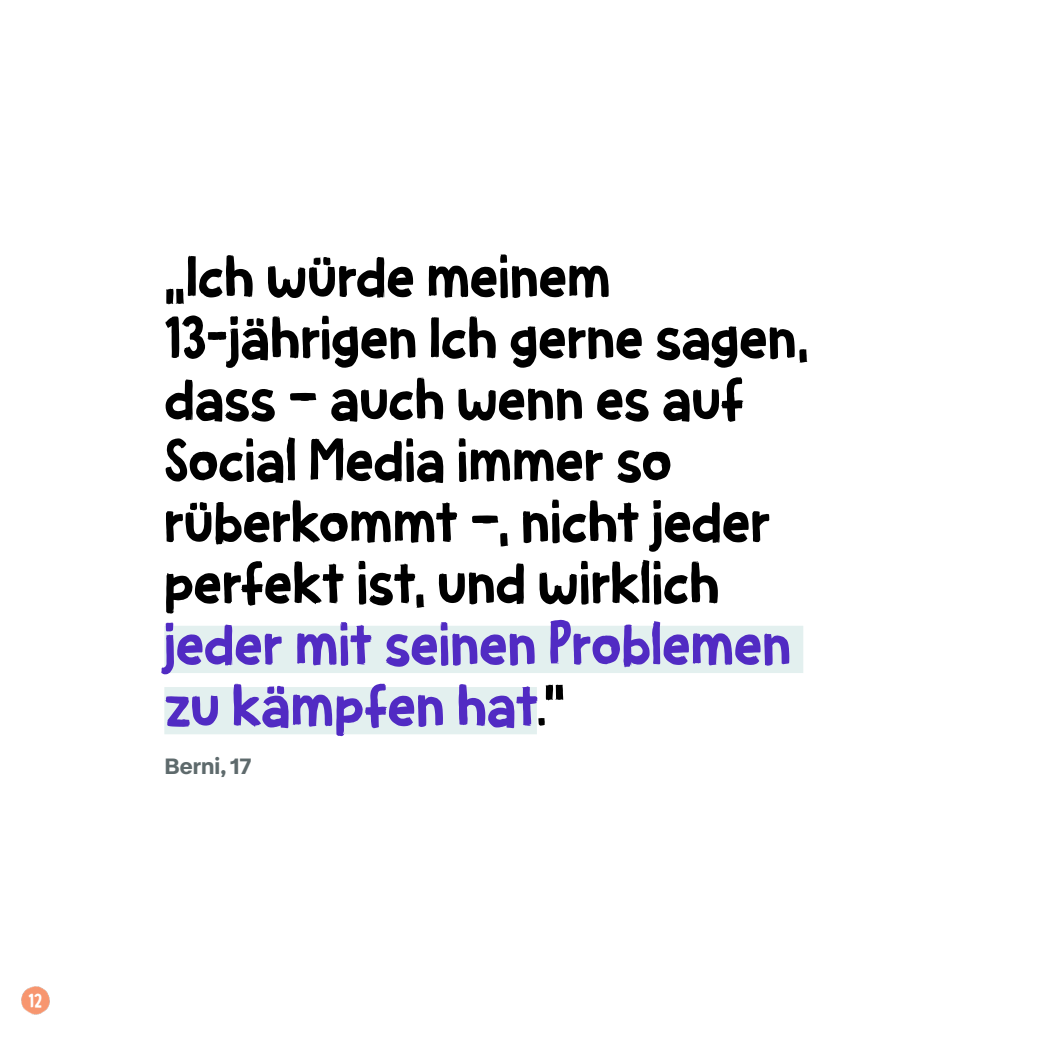
<style>
.page{position:relative;width:1042px;height:1042px;background:#fff}
.page>*{position:absolute;margin:0;border:0;box-sizing:border-box;transform-origin:0 0}
.t1{font:52.5px/61.2px "Flapstick Solid";letter-spacing:.01em;color:#000}
.t2{font:52.5px/61.2px "Flapstick Solid";letter-spacing:.01em;color:#512bc3}
.t3{font:600 22.75px "ABC Normal";color:#5e6a6c}
.t4{font:17.15px "Flapstick Solid";color:#fff}
.s1{color:#000}
</style>
<div class="page">
<img style="left:21px;top:986px;width:29px;height:29px">
<div style="left:164px;top:626px;width:639px;height:47px;background:#e3f0ef"></div>
<div style="left:164px;top:687px;width:373px;height:47px;background:#e3f0ef"></div>
<p class="t4" style="left:29px;top:987px;width:15px">12</p>
<p class="t1" style="left:164px;top:246px;width:645px">„Ich würde meinem<br>13-jährigen Ich gerne sagen, dass – auch wenn es auf<br>Social Media immer so rüberkommt –, nicht jeder perfekt ist, und wirklich</p>
<p class="t2" style="left:164px;top:613px;width:628px">jeder mit seinen Problemen zu kämpfen hat<span class="s1">.“</span></p>
<p class="t3" style="left:164px;top:750px;width:88px">Berni, 17</p>
</div>
